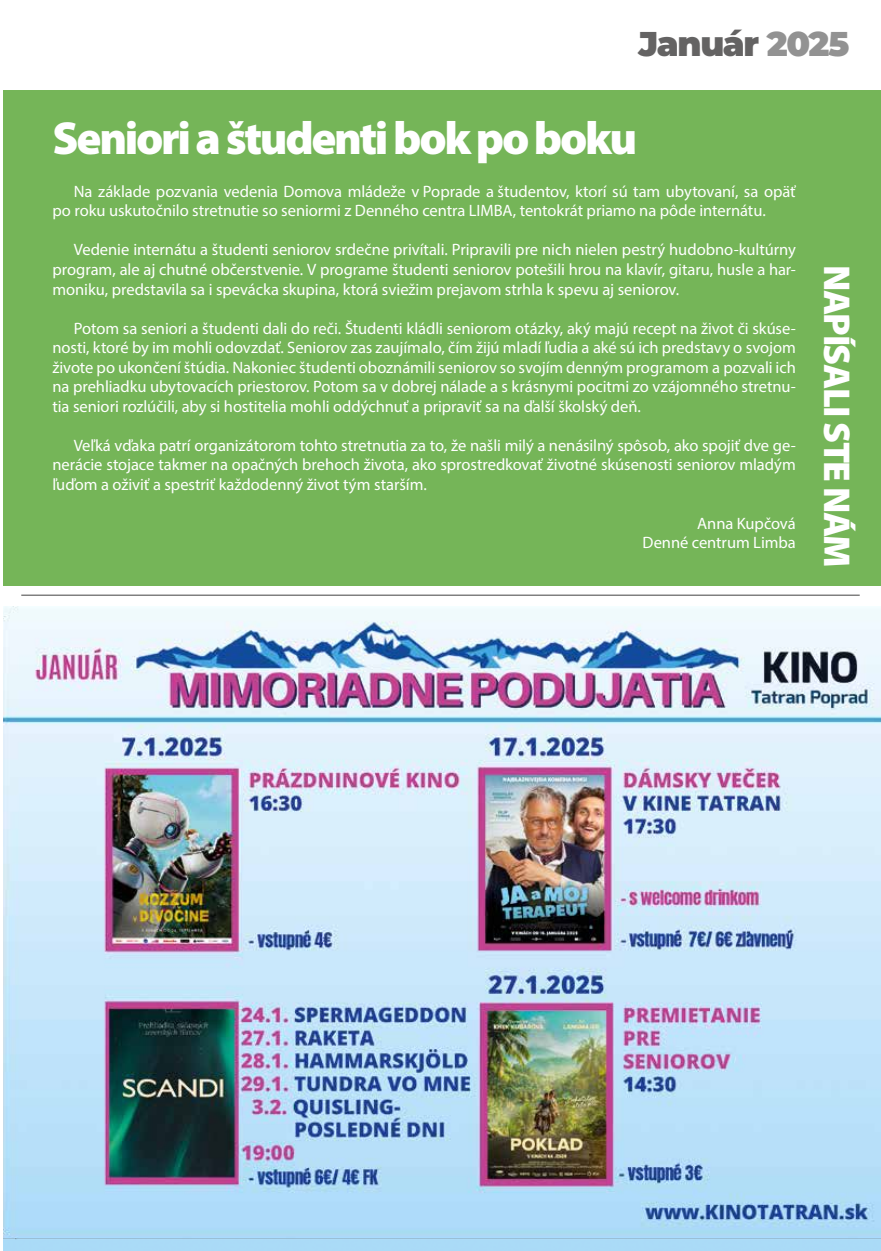
<style>
.page{position:relative;width:881px;height:1251px;background:#fff}
.page>*{position:absolute;margin:0;border:0;box-sizing:border-box;transform-origin:0 0}
.t1{font:900 46.5px "Myriad Pro";letter-spacing:-.05em;color:#fff}
.t2{font:900 37.5px "Myriad Pro";letter-spacing:-.04em;color:#fff}
.t3{font:900 34.35px "Montserrat";letter-spacing:-.04em;color:#646363}
.t4{font:16.5px/19.5px "Myriad Pro";letter-spacing:-.005em;color:#fff;text-align:justify}
.s1{color:#929292}
</style>
<div class="page">
<div style="left:3px;top:90px;width:877px;height:496px;background:#75b558"></div>
<img style="left:3px;top:606px;width:877px;height:632px">
<hr style="left:21px;top:594px;width:838px;height:1px;background:#575756">
<h3 class="t3" style="left:638px;top:18px;width:212px">Január <span class="s1">2025</span></h3>
<h1 class="t1" style="left:52px;top:107px;width:586px">Seniori aštudenti bok po boku</h1>
<p class="t4" style="left:52px;top:181px;width:744px;text-indent:21px">Na základe pozvania vedenia Domova mládeže v Poprade a študentov, ktorí sú tam ubytovaní, sa opäť po roku uskutočnilo stretnutie so seniormi z Denného centra LIMBA, tentokrát priamo na pôde internátu.</p>
<p class="t4" style="left:52px;top:240px;width:744px;text-indent:21px">Vedenie internátu a študenti seniorov srdečne privítali. Pripravili pre nich nielen pestrý hudobno-kultúrny program, ale aj chutné občerstvenie. V programe študenti seniorov potešili hrou na klavír, gitaru, husle a har&shy;moniku, predstavila sa i spevácka skupina, ktorá sviežim prejavom strhla k spevu aj seniorov.</p>
<p class="t4" style="left:52px;top:318px;width:744px;text-indent:21px">Potom sa seniori a študenti dali do reči. Študenti kládli seniorom otázky, aký majú recept na život či skúse&shy;nosti, ktoré by im mohli odovzdať. Seniorov zas zaujímalo, čím žijú mladí ľudia a aké sú ich predstavy o svojom živote po ukončení štúdia. Nakoniec študenti oboznámili seniorov so svojím denným programom a pozvali ich na prehliadku ubytovacích priestorov. Potom sa v dobrej nálade a s krásnymi pocitmi zo vzájomného stretnu&shy;tia seniori rozlúčili, aby si hostitelia mohli oddýchnuť a pripraviť sa na ďalší školský deň.</p>
<p class="t4" style="left:52px;top:435px;width:744px;text-indent:21px">Veľká vďaka patrí organizátorom tohto stretnutia za to, že našli milý a nenásilný spôsob, ako spojiť dve ge&shy;nerácie stojace takmer na opačných brehoch života, ako sprostredkovať životné skúsenosti seniorov mladým ľuďom a oživiť a spestriť každodenný život tým starším.</p>
<p class="t4" style="left:642px;top:513px;width:155px;text-align:right">Anna Kupčová<br>Denné centrum Limba</p>
<h2 class="t2" style="left:861px;top:264px;width:305px;rotate:90deg">NAPÍSALI STE NÁM</h2>
</div>
